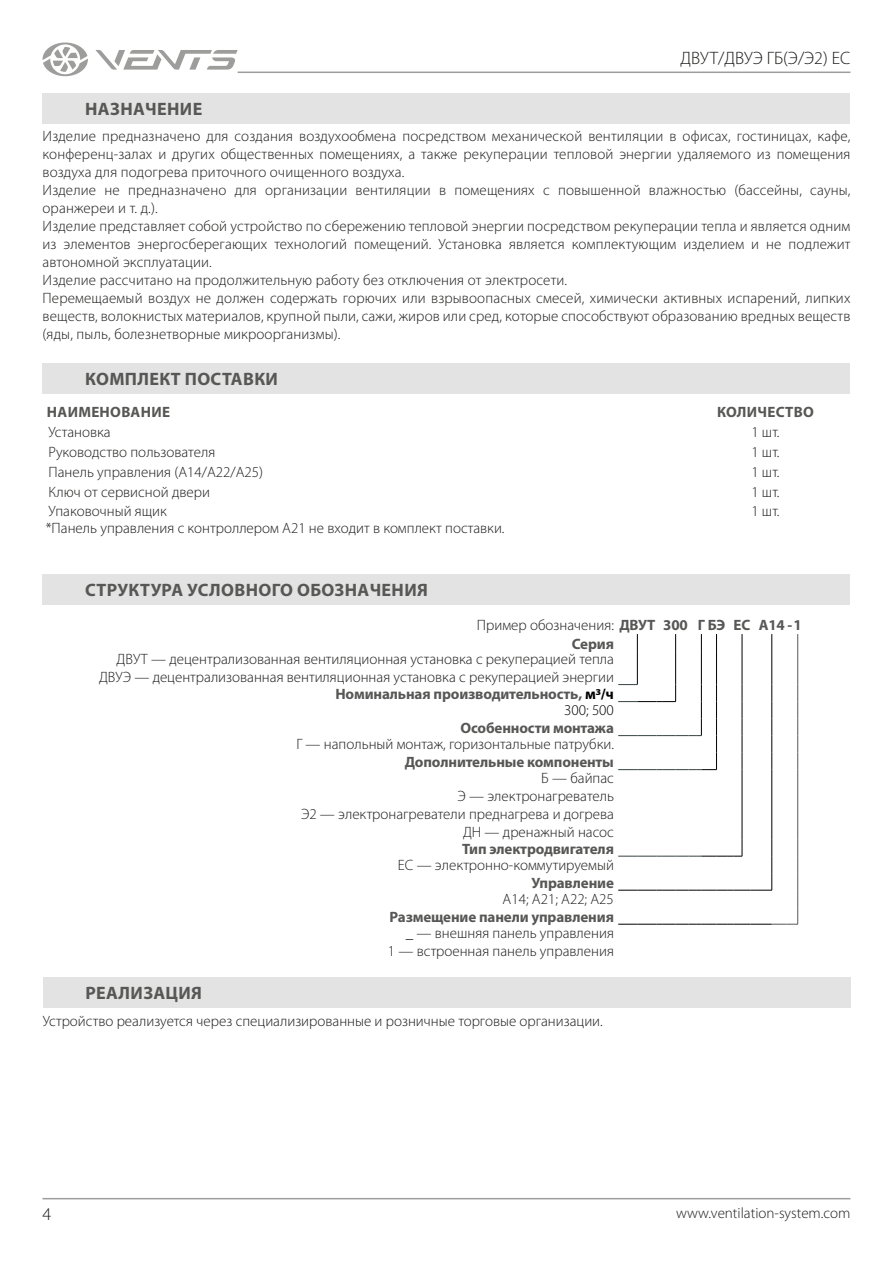
<style>
.page{position:relative;width:893px;height:1263px;background:#fff}
.page>*{position:absolute;margin:0;border:0;box-sizing:border-box;transform-origin:0 0}
.t1{font:700 18px "Myriad Pro";letter-spacing:.02em;color:#575756}
.t2{font:300 18px "Myriad Pro";color:#1c1c1b}
.t3{font:300 15px/18px "Myriad Pro";letter-spacing:.01em;color:#1c1c1b;text-align:right}
.t4{font:700 15px/19.2px "Myriad Pro";letter-spacing:-.01em;color:#575756}
.t5{font:700 15px "Myriad Pro";letter-spacing:.02em;color:#575756}
.t6{font:300 15px "Myriad Pro";color:#000}
.s1{font-weight:300;color:#1c1c1b}
.s2{font-weight:700;color:#575756}
.s3{font-weight:700;color:#000}
</style>
<div class="page">
<hr style="left:43px;top:1198px;width:807px;height:1px;background:#9d9d9c">
<hr style="left:238px;top:72px;width:612px;height:1px;background:#9d9d9c">
<svg style="left:95px;top:50px;width:143px;height:20px"></svg>
<svg style="left:43px;top:43px;width:45px;height:33px"></svg>
<div style="left:43px;top:93px;width:807px;height:31px;background:#e3e3e3"></div>
<div style="left:43px;top:363px;width:807px;height:31px;background:#e3e3e3"></div>
<div style="left:43px;top:574px;width:807px;height:31px;background:#e3e3e3"></div>
<svg style="left:637px;top:634px;width:1px;height:17px"></svg>
<svg style="left:675px;top:634px;width:1px;height:17px"></svg>
<hr style="left:637px;top:651px;width:1px;height:33px;background:#000">
<hr style="left:675px;top:651px;width:1px;height:33px;background:#000">
<svg style="left:701px;top:634px;width:1px;height:17px"></svg>
<svg style="left:716px;top:634px;width:1px;height:17px"></svg>
<hr style="left:701px;top:651px;width:1px;height:33px;background:#000">
<hr style="left:716px;top:651px;width:1px;height:33px;background:#000">
<svg style="left:742px;top:634px;width:1px;height:17px"></svg>
<hr style="left:742px;top:651px;width:1px;height:33px;background:#000">
<svg style="left:771px;top:634px;width:1px;height:17px"></svg>
<hr style="left:771px;top:651px;width:1px;height:33px;background:#000">
<svg style="left:742px;top:684px;width:1px;height:86px"></svg>
<hr style="left:742px;top:770px;width:1px;height:69px;background:#000">
<svg style="left:771px;top:684px;width:1px;height:86px"></svg>
<hr style="left:771px;top:770px;width:1px;height:69px;background:#000">
<svg style="left:618px;top:684px;width:99px;height:86px"></svg>
<svg style="left:797px;top:634px;width:1px;height:17px"></svg>
<hr style="left:797px;top:651px;width:1px;height:33px;background:#575756">
<svg style="left:797px;top:684px;width:1px;height:86px"></svg>
<hr style="left:797px;top:770px;width:1px;height:69px;background:#575756">
<svg style="left:618px;top:839px;width:180px;height:86px"></svg>
<div style="left:43px;top:977px;width:808px;height:31px;background:#e3e3e3"></div>
<p class="t2" style="left:680px;top:48px;width:171px">ДВУТ/ДВУЭ ГБ(Э/Э2) ЕС</p>
<p class="t1" style="left:85px;top:97px;width:119px">НАЗНАЧЕНИЕ</p>
<p class="t3" style="left:43px;top:128px;width:809px;text-align:left">Изделие предназначено для создания воздухообмена посредством механической вентиляции в офисах, гостиницах, кафе, конференц-залах и других общественных помещениях, а также рекуперации тепловой энергии удаляемого из помещения воздуха для подогрева приточного очищенного воздуха.<br>Изделие не предназначено для организации вентиляции в помещениях с повышенной влажностью (бассейны, сауны, оранжереи и т. д.).<br>Изделие представляет собой устройство по сбережению тепловой энергии посредством рекуперации тепла и является одним из элементов энергосберегающих технологий помещений. Установка является комплектующим изделием и не подлежит автономной эксплуатации.<br>Изделие рассчитано на продолжительную работу без отключения от электросети.<br>Перемещаемый воздух не должен содержать горючих или взрывоопасных смесей, химически активных испарений, липких веществ, волокнистых материалов, крупной пыли, сажи, жиров или сред, которые способствуют образованию вредных веществ (яды, пыль, болезнетворные микроорганизмы).</p>
<p class="t1" style="left:85px;top:368px;width:194px">КОМПЛЕКТ ПОСТАВКИ</p>
<p class="t5" style="left:47px;top:403px;width:125px">НАИМЕНОВАНИЕ</p>
<p class="t5" style="left:717px;top:403px;width:98px">КОЛИЧЕСТВО</p>
<p class="t3" style="left:49px;top:423px;width:64px">Установка</p>
<p class="t3" style="left:751px;top:423px;width:30px">1 шт.</p>
<p class="t3" style="left:49px;top:443px;width:168px">Руководство пользователя</p>
<p class="t3" style="left:751px;top:443px;width:30px">1 шт.</p>
<p class="t3" style="left:49px;top:463px;width:216px">Панель управления (A14/A22/A25)</p>
<p class="t3" style="left:751px;top:463px;width:30px">1 шт.</p>
<p class="t3" style="left:49px;top:483px;width:163px">Ключ от сервисной двери</p>
<p class="t3" style="left:751px;top:483px;width:30px">1 шт.</p>
<p class="t3" style="left:49px;top:503px;width:120px">Упаковочный ящик</p>
<p class="t3" style="left:751px;top:503px;width:30px">1 шт.</p>
<p class="t3" style="left:46px;top:519px;width:460px">*Панель управления c контроллером A21 не входит в комплект поставки.</p>
<p class="t1" style="left:85px;top:578px;width:344px">СТРУКТУРА УСЛОВНОГО ОБОЗНАЧЕНИЯ</p>
<p class="t4" style="left:572px;top:615px;width:232px;text-indent:-95px"><span class="s1">Пример обозначения:</span> ДВУТ 300 Г БЭ EC A14 -1<br>Серия</p>
<p class="t3" style="left:99px;top:651px;width:516px;line-height:17.5px">ДВУТ — децентрализованная вентиляционная установка с рекуперацией тепла<br>ДВУЭ — децентрализованная вентиляционная установка с рекуперацией энергии<br><span class="s2">Номинальная производительность,</span> <span class="s3">м3/ч</span></p>
<p class="t6" style="left:564px;top:702px;width:51px">300; 500</p>
<p class="t4" style="left:460px;top:718px;width:155px">Особенности монтажа</p>
<p class="t3" style="left:296px;top:735px;width:319px">Г — напольный монтаж, горизонтальные патрубки.</p>
<p class="t4" style="left:405px;top:752px;width:211px">Дополнительные компоненты</p>
<p class="t3" style="left:301px;top:769px;width:314px">Б — байпас<br>Э — электронагреватель<br>Э2 — электронагреватели преднагрева и догрева<br>ДН — дренажный насос</p>
<p class="t4" style="left:462px;top:839px;width:153px">Тип электродвигателя</p>
<p class="t3" style="left:398px;top:856px;width:218px">ЕС — электронно-коммутируемый</p>
<p class="t4" style="left:531px;top:873px;width:84px">Управление</p>
<p class="t3" style="left:503px;top:890px;width:113px">A14; A21; A22; A25</p>
<p class="t4" style="left:390px;top:907px;width:226px">Размещение панели управления</p>
<p class="t3" style="left:388px;top:924px;width:228px">_ — внешняя панель управления<br>1 — встроенная панель управления</p>
<p class="t1" style="left:85px;top:981px;width:118px">РЕАЛИЗАЦИЯ</p>
<p class="t3" style="left:43px;top:1012px;width:562px">Устройство реализуется через специализированные и розничные торговые организации.</p>
<p class="t2" style="left:43px;top:1204px;width:10px">4</p>
<p class="t3" style="left:676px;top:1204px;width:176px">www.ventilation-system.com</p>
</div>
